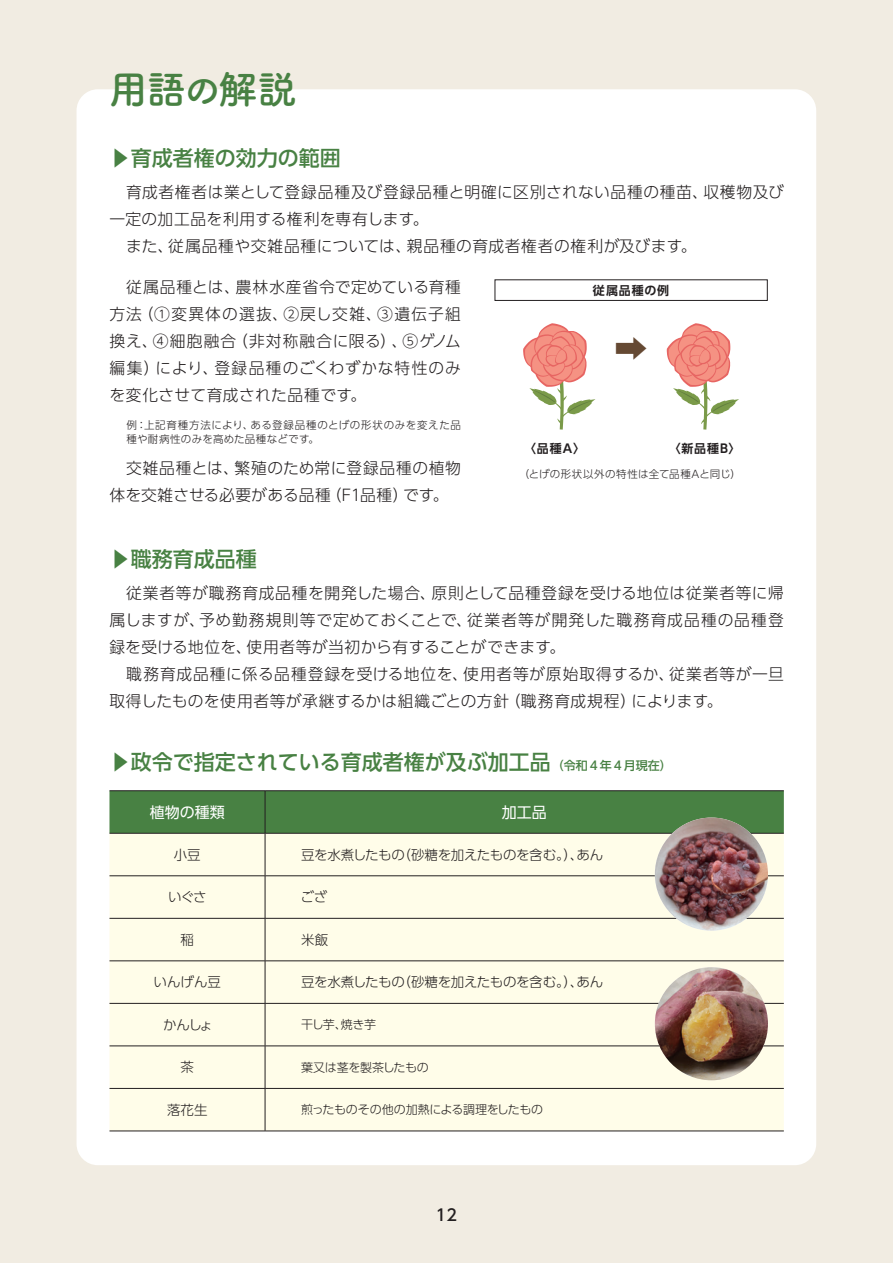
<style>
.page{position:relative;width:893px;height:1263px;background:#f1ece2}
.page>*{position:absolute;margin:0;border:0;box-sizing:border-box;transform-origin:0 0}
.t1{font:700 39px "Tsuku A Rd Gothic";letter-spacing:-.05em;color:#488143}
.t2{font:33.15px "Koz Min Pro";color:#654933}
.t3{font:500 21px "UD Shin Go Pr 6";color:#488143}
.t4{font:500 15.9px "UD Shin Go Pr 6";color:#231f20}
.t5{font:300 15.75px/27px "UD Shin Go Pr 6";letter-spacing:.035em;color:#231f20}
.t6{font:300 15.75px/27px "UD Shin Go Pr 6";letter-spacing:.015em;color:#231f20}
.t7{font:15px "UD Shin Go Pr 6";color:#fff}
.t8{font:300 13.5px "UD Shin Go Pr 6";letter-spacing:-.03em;color:#231f20}
.t9{font:300 12px "UD Shin Go Pr 6";letter-spacing:-.03em;color:#231f20}
.t10{font:700 12px "UD Shin Go Pr 6 De";letter-spacing:.075em;color:#231f20}
.t11{font:300 10.5px/13.5px "UD Shin Go Pr 6";letter-spacing:.045em;color:#231f20}
.s1{font-size:12px}
</style>
<div class="page">
<div style="left:77px;top:89px;width:739px;height:1076px;background:#fff;border-radius:21px"></div>
<div style="left:109px;top:791px;width:675px;height:42px;background:#488143"></div>
<div style="left:109px;top:834px;width:675px;height:297px;background:#fffde9"></div>
<hr style="left:265px;top:791px;width:1px;height:42px;background:#231f20">
<hr style="left:109px;top:833px;width:156px;height:1px;background:#231f20">
<hr style="left:265px;top:833px;width:519px;height:1px;background:#231f20">
<hr style="left:265px;top:833px;width:1px;height:42px;background:#231f20">
<hr style="left:265px;top:876px;width:1px;height:42px;background:#231f20">
<hr style="left:265px;top:918px;width:1px;height:43px;background:#231f20">
<hr style="left:265px;top:961px;width:1px;height:42px;background:#231f20">
<hr style="left:265px;top:1003px;width:1px;height:43px;background:#231f20">
<hr style="left:265px;top:1046px;width:1px;height:42px;background:#231f20">
<hr style="left:265px;top:1089px;width:1px;height:42px;background:#231f20">
<hr style="left:109px;top:790px;width:156px;height:1px;background:#231f20">
<hr style="left:265px;top:790px;width:519px;height:1px;background:#231f20">
<hr style="left:109px;top:875px;width:156px;height:1px;background:#231f20">
<hr style="left:265px;top:875px;width:519px;height:1px;background:#231f20">
<hr style="left:109px;top:918px;width:156px;height:1px;background:#231f20">
<hr style="left:265px;top:918px;width:519px;height:1px;background:#231f20">
<hr style="left:109px;top:960px;width:156px;height:1px;background:#231f20">
<hr style="left:265px;top:960px;width:519px;height:1px;background:#231f20">
<hr style="left:109px;top:1003px;width:156px;height:1px;background:#231f20">
<hr style="left:265px;top:1003px;width:519px;height:1px;background:#231f20">
<hr style="left:109px;top:1046px;width:156px;height:1px;background:#231f20">
<hr style="left:265px;top:1046px;width:519px;height:1px;background:#231f20">
<hr style="left:109px;top:1088px;width:156px;height:1px;background:#231f20">
<hr style="left:265px;top:1088px;width:519px;height:1px;background:#231f20">
<hr style="left:109px;top:1131px;width:156px;height:1px;background:#231f20">
<hr style="left:265px;top:1131px;width:519px;height:1px;background:#231f20">
<div style="left:495px;top:280px;width:272px;height:21px;border:1px solid #231f20"></div>
<svg style="left:523px;top:323px;width:72px;height:107px"></svg>
<svg style="left:666px;top:323px;width:73px;height:107px"></svg>
<img style="left:655px;top:817px;width:113px;height:114px;border-radius:57px">
<img style="left:655px;top:967px;width:113px;height:113px;border-radius:57px">
<h1 class="t1" style="left:109px;top:59px;width:189px">用語の解説</h1>
<h3 class="t3" style="left:110px;top:141px;width:232px">▶︎育成者権の効力の範囲</h3>
<p class="t5" style="left:109px;top:178px;width:676px">　育成者権者は業として登録品種及び登録品種と明確に区別されない品種の種苗、収穫物及び一定の加工品を利用する権利を専有します。<br>　また、従属品種や交雑品種については、親品種の育成者権者の権利が及びます。</p>
<p class="t5" style="left:109px;top:273px;width:353px;text-align:justify">　従属品種とは、農林水産省令で定めている育種方法（①変異体の選抜、②戻し交雑、③遺伝子組換え、④細胞融合（非対称融合に限る）、⑤ゲノム編集）により、登録品種のごくわずかな特性のみを変化させて育成された品種です。</p>
<p class="t11" style="left:126px;top:418px;width:336px">例：上記育種方法により、ある登録品種のとげの形状のみを変えた品種や耐病性のみを高めた品種などです。</p>
<p class="t6" style="left:109px;top:454px;width:353px">　交雑品種とは、繁殖のため常に登録品種の植物体を交雑させる必要がある品種（F1品種）です。</p>
<h3 class="t3" style="left:110px;top:542px;width:148px">▶ 職務育成品種</h3>
<p class="t10" style="left:593px;top:280px;width:78px">従属品種の例</p>
<h2 class="t2" style="left:615px;top:325px;width:35px">➡︎</h2>
<p class="t10" style="left:524px;top:439px;width:63px">〈品種A〉</p>
<p class="t10" style="left:669px;top:439px;width:73px">〈新品種B〉</p>
<p class="t11" style="left:519px;top:467px;width:224px">（とげの形状以外の特性は全て品種Aと同じ）</p>
<p class="t5" style="left:109px;top:579px;width:676px">　従業者等が職務育成品種を開発した場合、原則として品種登録を受ける地位は従業者等に帰属しますが、予め勤務規則等で定めておくことで、従業者等が開発した職務育成品種の品種登録を受ける地位を、使用者等が当初から有することができます。<br>　職務育成品種に係る品種登録を受ける地位を、使用者等が原始取得するか、従業者等が一旦取得したものを使用者等が承継するかは組織ごとの方針（職務育成規程）によります。</p>
<h3 class="t3" style="left:110px;top:745px;width:563px">▶ 政令で指定されている育成者権が及ぶ加工品<span class="s1">（令和４年４月現在）</span></h3>
<p class="t7" style="left:150px;top:800px;width:77px">植物の種類</p>
<p class="t7" style="left:502px;top:800px;width:46px">加工品</p>
<p class="t8" style="left:174px;top:844px;width:29px">小豆</p>
<p class="t8" style="left:301px;top:844px;width:304px">豆を水煮したもの（砂糖を加えたものを含む。）、あん</p>
<p class="t8" style="left:168px;top:886px;width:40px">いぐさ</p>
<p class="t8" style="left:301px;top:886px;width:28px">ござ</p>
<p class="t8" style="left:181px;top:929px;width:15px">稲</p>
<p class="t8" style="left:301px;top:929px;width:28px">米飯</p>
<p class="t8" style="left:154px;top:971px;width:69px">いんげん豆</p>
<p class="t8" style="left:301px;top:971px;width:304px">豆を水煮したもの（砂糖を加えたものを含む。）、あん</p>
<p class="t8" style="left:163px;top:1014px;width:51px">かんしょ</p>
<p class="t9" style="left:301px;top:1015px;width:77px">干し芋、焼き芋</p>
<p class="t8" style="left:181px;top:1056px;width:15px">茶</p>
<p class="t9" style="left:301px;top:1057px;width:129px">葉又は茎を製茶したもの</p>
<p class="t8" style="left:167px;top:1099px;width:42px">落花生</p>
<p class="t9" style="left:301px;top:1100px;width:243px">煎ったものその他の加熱による調理をしたもの</p>
<p class="t4" style="left:436px;top:1202px;width:23px">12</p>
</div>
